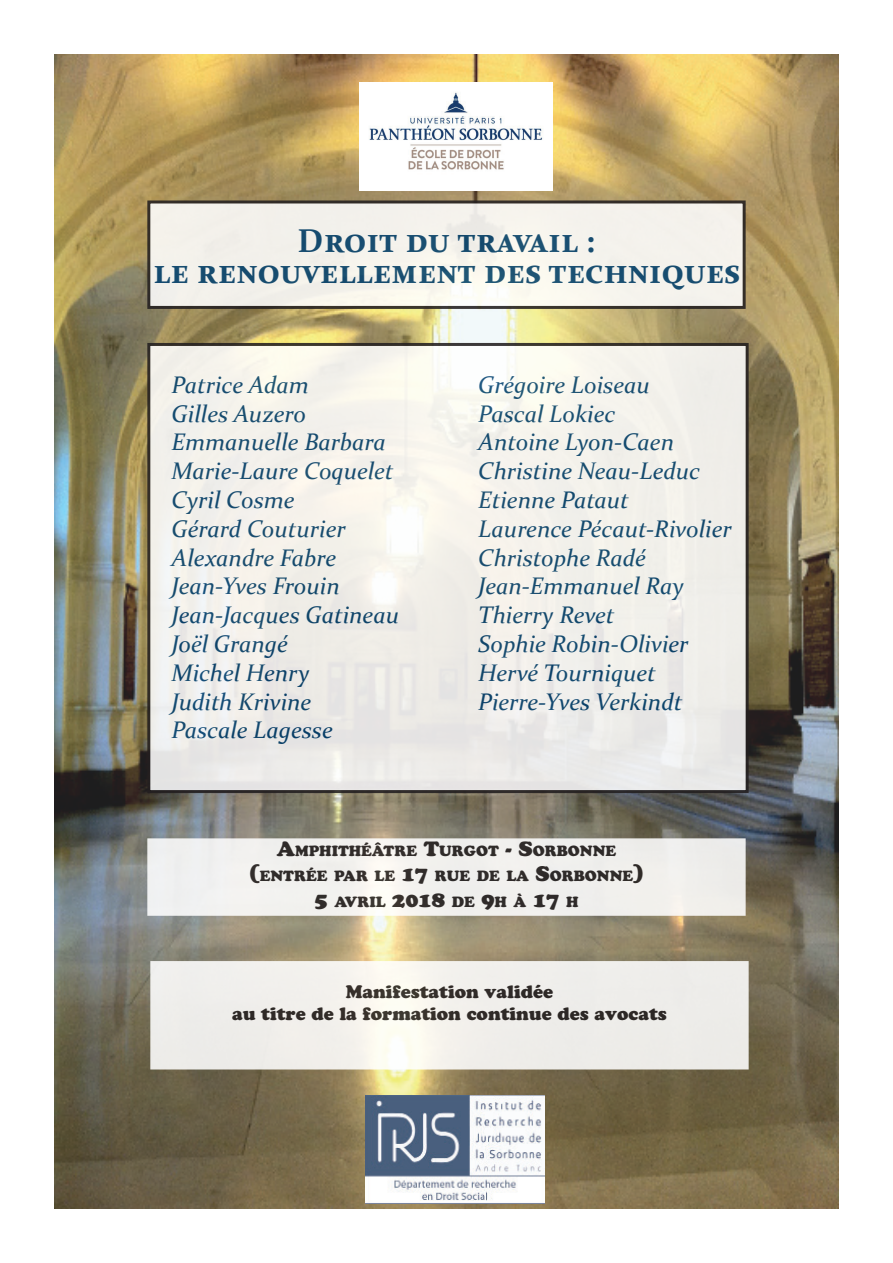
<style>
.page{position:relative;width:893px;height:1263px;background:#fff}
.page>*{position:absolute;margin:0;border:0;box-sizing:border-box;transform-origin:0 0}
.t1{font:700 33px/31.2px "Constantia";color:#044372;text-align:center}
.t2{font:italic 24px/28.8px "Constantia";color:#044372}
.t3{font:18px/21.6px "Cooper Black Std";color:#231f20;text-align:center}
.t4{font:14.7px/25.2px "Cooper Black Std";color:#231f20;text-align:center}
.s1{font-size:21px}
</style>
<div class="page">
<img style="left:54px;top:54px;width:785px;height:1155px">
<img style="left:360px;top:82px;width:192px;height:109px">
<div style="left:149px;top:840px;width:595px;height:74px;background:#f1f0ee"></div>
<div style="left:147px;top:838px;width:599px;height:78px;border:3px solid #fff"></div>
<div style="left:152px;top:962px;width:595px;height:106px;background:linear-gradient(to right,#f3f1ed,#eeedea)"></div>
<div style="left:150px;top:961px;width:599px;height:108px;border:3px solid #fff"></div>
<div style="left:149px;top:202px;width:595px;height:105px;background:#f4f2ec"></div>
<div style="left:147px;top:200px;width:599px;height:109px;border:3px solid #231f20"></div>
<div style="left:149px;top:344px;width:598px;height:447px;background:linear-gradient(to right,#f2f0eb,#f0efea)"></div>
<div style="left:147px;top:343px;width:602px;height:450px;border:3px solid #231f20"></div>
<img style="left:366px;top:1095px;width:178px;height:108px">
<h1 class="t1" style="left:153px;top:223px;width:588px">Droit du travail :<br>le renouvellement des techniques</h1>
<p class="t2" style="left:172px;top:369px;width:229px">Patrice Adam<br>Gilles Auzero<br>Emmanuelle Barbara<br>Marie-Laure Coquelet<br>Cyril Cosme<br>Gérard Couturier<br>Alexandre Fabre<br>Jean-Yves Frouin<br>Jean-Jacques Gatineau<br>Joël Grangé<br>Michel Henry<br>Judith Krivine<br>Pascale Lagesse</p>
<p class="t2" style="left:478px;top:369px;width:255px">Grégoire Loiseau<br>Pascal Lokiec<br>Antoine Lyon-Caen<br>Christine Neau-Leduc<br>Etienne Pataut<br>Laurence Pécaut-Rivolier<br>Christophe Radé<br>Jean-Emmanuel Ray<br>Thierry Revet<br>Sophie Robin-Olivier<br>Hervé Tourniquet<br>Pierre-Yves Verkindt</p>
<p class="t4" style="left:249px;top:838px;width:397px"><span class="s1">A</span>MPHITHÉÂTRE <span class="s1">T</span>URGOT <span class="s1">- S</span>ORBONNE <span class="s1">(</span>ENTRÉE PAR LE <span class="s1">17</span> RUE DE LA <span class="s1">S</span>ORBONNE<span class="s1">)<br>5</span> AVRIL <span class="s1">2018</span> DE <span class="s1">9</span>H À <span class="s1">17</span> H</p>
<p class="t3" style="left:232px;top:981px;width:436px">Manifestation validée<br>au titre de la formation continue des avocats</p>
</div>
